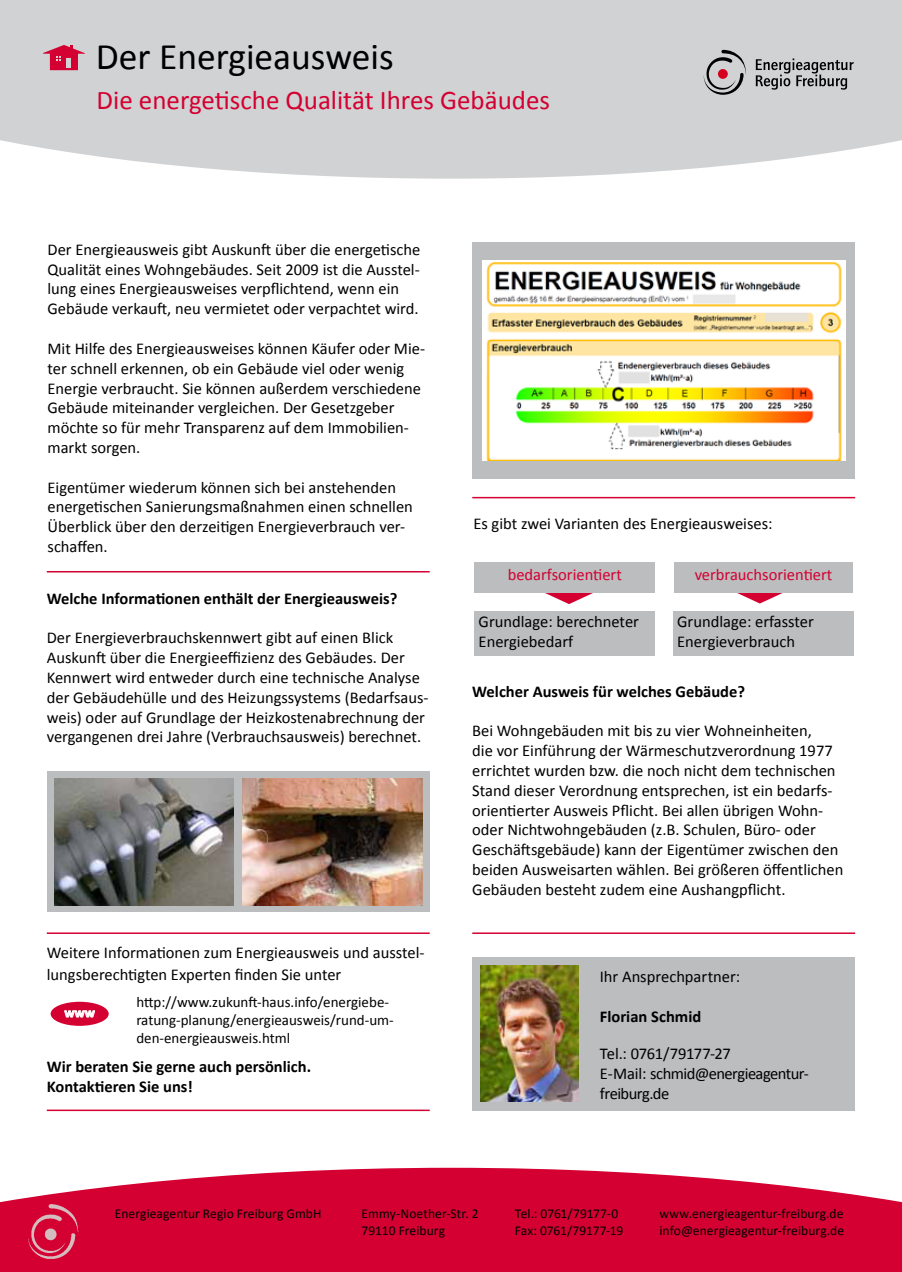
<style>
.page{position:relative;width:902px;height:1272px;background:#fff}
.page>*{position:absolute;margin:0;border:0;box-sizing:border-box;transform-origin:0 0}
.t1{font:37.5px "Calibri";color:#000}
.t2{font:27px "Calibri";color:#d40032}
.t3{font:16.5px/19.8px "Calibri";color:#000}
.t4{font:700 16.5px/19.8px "Calibri";color:#000}
.t5{font:16.5px/19.8px "Calibri";letter-spacing:-.03em;color:#000}
.t6{font:16.5px "Calibri";color:#d40032}
.t7{font:15px/18px "Calibri";color:#000}
.t8{font:13.5px/17px "Calibri";letter-spacing:.005em;color:#000}
.t9{font:700 13.5px "Calibri";color:#fff}
</style>
<div class="page">
<svg style="left:0;top:1167px;width:901px;height:104px;background:#d91d49"></svg>
<svg style="left:0;top:0;width:901px;height:179px;background:#d4d5d6"></svg>
<svg style="left:755px;top:58px;width:98px;height:32px;background:#9c9c9d"></svg>
<svg style="left:703px;top:50px;width:43px;height:45px;background:#aaa2a4"></svg>
<hr style="left:47px;top:1109px;width:382px;height:2px;background:#d40032">
<div style="left:51px;top:53px;width:26px;height:16px;background:#d40032"></div>
<div style="left:50px;top:52px;width:28px;height:18px;border:1px solid #d40032"></div>
<div style="left:66px;top:58px;width:5px;height:10px;background:#d1d2d3"></div>
<svg style="left:30px;top:29px;width:68px;height:31px;background:#d1aeb7"></svg>
<div style="left:472px;top:957px;width:383px;height:153px;background:#bbbdbe"></div>
<img style="left:480px;top:965px;width:98px;height:136px">
<img style="left:28px;top:1203px;width:51px;height:56px">
<div style="left:472px;top:242px;width:383px;height:236px;background:#bbbdbe"></div>
<svg style="left:728px;top:592px;width:63px;height:11px"></svg>
<svg style="left:537px;top:592px;width:63px;height:12px"></svg>
<hr style="left:47px;top:932px;width:382px;height:1px;background:#d40032">
<hr style="left:47px;top:571px;width:382px;height:1px;background:#d40032">
<hr style="left:472px;top:932px;width:383px;height:1px;background:#d40032">
<div style="left:475px;top:562px;width:179px;height:30px;background:#bbbdbe"></div>
<div style="left:674px;top:562px;width:178px;height:30px;background:#bbbdbe"></div>
<div style="left:474px;top:610px;width:180px;height:45px;background:#bbbdbe"></div>
<div style="left:673px;top:610px;width:180px;height:45px;background:#bbbdbe"></div>
<hr style="left:472px;top:497px;width:383px;height:1px;background:#d40032">
<div style="left:47px;top:771px;width:382px;height:140px;background:#bbbdbe"></div>
<img style="left:54px;top:778px;width:180px;height:127px">
<img style="left:242px;top:778px;width:180px;height:127px">
<div style="left:51px;top:1001px;width:58px;height:24px;background:#d40032;border-radius:50%"></div>
<svg style="left:64px;top:1010px;width:31px;height:7px"></svg>
<img style="left:482px;top:260px;width:363px;height:201px">
<h1 class="t1" style="left:96px;top:42px;width:299px">Der Energieausweis</h1>
<h2 class="t2" style="left:97px;top:83px;width:455px">Die energeische Qualität Ihres Gebäudes</h2>
<p class="t3" style="left:48px;top:239px;width:374px">Der Energieausweis gibt Auskunt über die energeische Qualität eines Wohngebäudes. Seit 2009 ist die Ausstel&shy;lung eines Energieausweises verplichtend, wenn ein Gebäude verkaut, neu vermietet oder verpachtet wird.</p>
<p class="t3" style="left:48px;top:339px;width:379px">Mit Hilfe des Energieausweises können Käufer oder Mie&shy;ter schnell erkennen, ob ein Gebäude viel oder wenig Energie verbraucht. Sie können außerdem verschiedene Gebäude miteinander vergleichen. Der Gesetzgeber möchte so für mehr Transparenz auf dem Immobilien&shy;markt sorgen.</p>
<p class="t3" style="left:48px;top:477px;width:367px">Eigentümer wiederum können sich bei anstehenden energeischen Sanierungsmaßnahmen einen schnellen Überblick über den derzeiigen Energieverbrauch ver&shy;schafen.</p>
<p class="t4" style="left:47px;top:588px;width:352px">Welche Informaionen enthält der Energieausweis?</p>
<p class="t3" style="left:47px;top:629px;width:383px">Der Energieverbrauchskennwert gibt auf einen Blick Auskunt über die Energieeizienz des Gebäudes. Der Kennwert wird entweder durch eine technische Analyse der Gebäudehülle und des Heizungssystems (Bedarfsaus&shy;weis) oder auf Grundlage der Heizkostenabrechnung der vergangenen drei Jahre (Verbrauchsausweis) berechnet.</p>
<p class="t3" style="left:47px;top:942px;width:379px;line-height:21.6px">Weitere Informaionen zum Energieausweis und ausstel&shy;lungsberechigten Experten inden Sie unter</p>
<p class="t9" style="left:64px;top:1004px;width:32px">www</p>
<p class="t7" style="left:136px;top:993px;width:259px">htp://www.zukunt-haus.info/energiebe&shy;ratung-planung/energieausweis/rund-um&shy;den-energieausweis.html</p>
<p class="t4" style="left:47px;top:1056px;width:266px">Wir beraten Sie gerne auch persönlich.<br>Kontakieren Sie uns!</p>
<p class="t3" style="left:473px;top:515px;width:301px">Es gibt zwei Varianten des Energieausweises:</p>
<p class="t6" style="left:507px;top:564px;width:116px">bedarfsorieniert</p>
<p class="t6" style="left:694px;top:564px;width:139px">verbrauchsorieniert</p>
<p class="t3" style="left:478px;top:613px;width:162px">Grundlage: berechneter<br>Energiebedarf</p>
<p class="t3" style="left:677px;top:613px;width:138px">Grundlage: erfasster<br>Energieverbrauch</p>
<p class="t4" style="left:472px;top:681px;width:274px">Welcher Ausweis für welches Gebäude?</p>
<p class="t3" style="left:472px;top:721px;width:372px">Bei Wohngebäuden mit bis zu vier Wohneinheiten,<br>die vor Einführung der Wärmeschutzverordnung 1977 errichtet wurden bzw. die noch nicht dem technischen Stand dieser Verordnung entsprechen, ist ein bedarfs&shy;orienierter Ausweis Plicht. Bei allen übrigen Wohn&shy;oder Nichtwohngebäuden (z.B. Schulen, Büro- oder Geschätsgebäude) kann der Eigentümer zwischen den beiden Ausweisarten wählen. Bei größeren öfentlichen Gebäuden besteht zudem eine Aushangplicht.</p>
<p class="t3" style="left:600px;top:967px;width:142px">Ihr Ansprechpartner:</p>
<p class="t4" style="left:600px;top:1006px;width:103px">Florian Schmid</p>
<p class="t5" style="left:600px;top:1044px;width:210px">Tel.: 0761/79177-27<br>E-Mail: schmid@energieagentur&shy;freiburg.de</p>
<p class="t8" style="left:361px;top:1206px;width:118px">Emmy-Noether-Str. 2<br>79110 Freiburg</p>
<p class="t8" style="left:514px;top:1206px;width:110px">Tel.: 0761/79177-0<br>Fax: 0761/79177-19</p>
<p class="t8" style="left:115px;top:1206px;width:208px">Energieagentur Regio Freiburg GmbH</p>
<p class="t8" style="left:659px;top:1206px;width:186px">www.energieagentur-freiburg.de info@energieagentur-freiburg.de</p>
</div>
